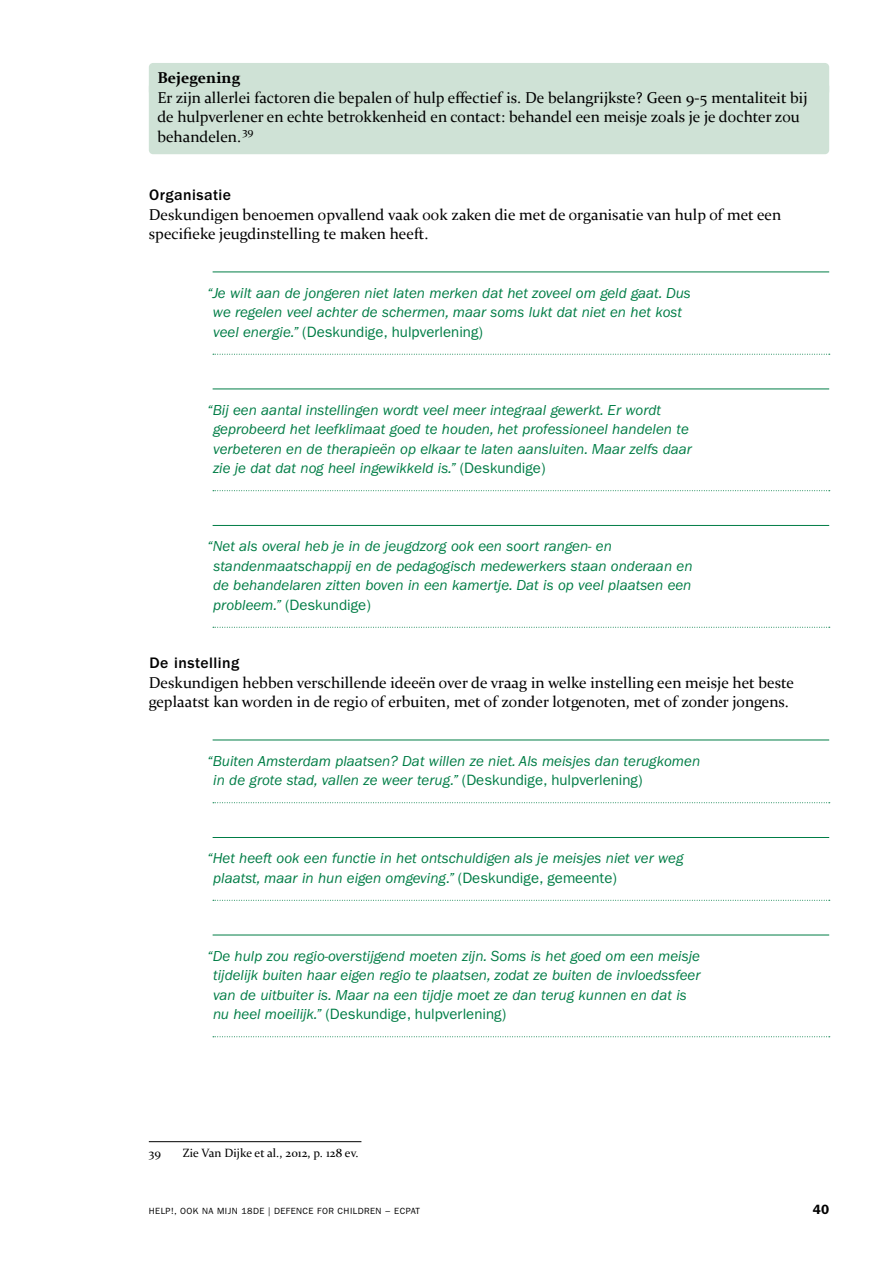
<style>
.page{position:relative;width:893px;height:1263px;background:#fff}
.page>*{position:absolute;margin:0;border:0;box-sizing:border-box;transform-origin:0 0}
.t1{font:15.75px/19.5px "Constantia";color:#000}
.t2{font:500 15.75px "ITC Franklin Gothic Std";letter-spacing:.03em;color:#000}
.t3{font:700 15.75px "Constantia";color:#000}
.t4{font:italic 15px/19.5px "ITC Franklin Gothic Std";color:#007d46}
.t5{font:600 13.5px "ITC Franklin Gothic Std";color:#000}
.t6{font:12px "Constantia";letter-spacing:.005em;color:#000}
.t7{font:9px "ITC Franklin Gothic Std";letter-spacing:.05em;color:#000}
.s1{font-style:normal}
</style>
<div class="page">
<div style="left:149px;top:63px;width:680px;height:33px;background:#cfe2d6;border-radius:4px"></div>
<div style="left:149px;top:82px;width:680px;height:72px;background:#cfe2d6;border-radius:4px"></div>
<hr style="left:213px;top:272px;width:616px;height:1px;background:#007d46">
<svg style="left:213px;top:354px;width:617px;height:1px"></svg>
<hr style="left:213px;top:389px;width:616px;height:1px;background:#007d46">
<svg style="left:213px;top:490px;width:617px;height:1px"></svg>
<hr style="left:213px;top:525px;width:616px;height:1px;background:#007d46">
<svg style="left:213px;top:627px;width:617px;height:1px"></svg>
<hr style="left:213px;top:740px;width:616px;height:1px;background:#007d46">
<svg style="left:213px;top:802px;width:617px;height:1px"></svg>
<hr style="left:213px;top:837px;width:616px;height:1px;background:#007d46">
<svg style="left:213px;top:900px;width:617px;height:1px"></svg>
<hr style="left:213px;top:935px;width:616px;height:1px;background:#007d46">
<svg style="left:213px;top:1036px;width:617px;height:1px"></svg>
<hr style="left:149px;top:1141px;width:212px;height:1px;background:#000">
<p class="t3" style="left:157px;top:67px;width:84px">Bejegening</p>
<p class="t1" style="left:157px;top:87px;width:652px">Er zijn allerlei factoren die bepalen of hulp effectief is. De belangrijkste? Geen 9-5 mentaliteit bij de hulpverlener en echte betrokkenheid en contact: behandel een meisje zoals je je dochter zou behandelen. <sup>39</sup></p>
<p class="t2" style="left:149px;top:186px;width:83px">Organisatie</p>
<p class="t1" style="left:149px;top:204px;width:634px">Deskundigen benoemen opvallend vaak ook zaken die met de organisatie van hulp of met een specifieke jeugdinstelling te maken heeft.</p>
<p class="t4" style="left:213px;top:283px;width:479px;text-indent:-6px">“Je wilt aan de jongeren niet laten merken dat het zoveel om geld gaat. Dus we regelen veel achter de schermen, maar soms lukt dat niet en het kost veel energie.” <span class="s1">(Deskundige, hulpverlening)</span></p>
<p class="t4" style="left:213px;top:400px;width:481px;text-indent:-6px">“Bij een aantal instellingen wordt veel meer integraal gewerkt. Er wordt geprobeerd het leefklimaat goed te houden, het professioneel handelen te verbeteren en de therapieën op elkaar te laten aansluiten. Maar zelfs daar zie je dat dat nog heel ingewikkeld is.” <span class="s1">(Deskundige)</span></p>
<p class="t4" style="left:213px;top:537px;width:481px;text-indent:-6px">“Net als overal heb je in de jeugdzorg ook een soort rangen- en standenmaatschappij en de pedagogisch medewerkers staan onderaan en de behandelaren zitten boven in een kamertje. Dat is op veel plaatsen een probleem.” <span class="s1">(Deskundige)</span></p>
<p class="t2" style="left:150px;top:654px;width:91px">De instelling</p>
<p class="t1" style="left:149px;top:672px;width:647px">Deskundigen hebben verschillende ideeën over de vraag in welke instelling een meisje het beste geplaatst kan worden in de regio of erbuiten, met of zonder lotgenoten, met of zonder jongens.</p>
<p class="t4" style="left:213px;top:751px;width:488px;text-indent:-6px">“Buiten Amsterdam plaatsen? Dat willen ze niet. Als meisjes dan terugkomen in de grote stad, vallen ze weer terug.” <span class="s1">(Deskundige, hulpverlening)</span></p>
<p class="t4" style="left:213px;top:849px;width:472px;text-indent:-6px">“Het heeft ook een functie in het ontschuldigen als je meisjes niet ver weg plaatst, maar in hun eigen omgeving.” <span class="s1">(Deskundige, gemeente)</span></p>
<p class="t4" style="left:213px;top:946px;width:489px;text-indent:-6px">“De hulp zou regio-overstijgend moeten zijn. Soms is het goed om een meisje tijdelijk buiten haar eigen regio te plaatsen, zodat ze buiten de invloedssfeer van de uitbuiter is. Maar na een tijdje moet ze dan terug kunnen en dat is nu heel moeilijk.” <span class="s1">(Deskundige, hulpverlening)</span></p>
<p class="t6" style="left:149px;top:1144px;width:14px">39</p>
<p class="t6" style="left:183px;top:1144px;width:177px">Zie Van Dijke et al., 2012, p. 128 ev.</p>
<p class="t7" style="left:149px;top:1206px;width:273px">HELP!, OOK NA MIJN 18DE | DEFENCE FOR CHILDREN − ECPAT</p>
<p class="t5" style="left:813px;top:1202px;width:18px">40</p>
</div>
